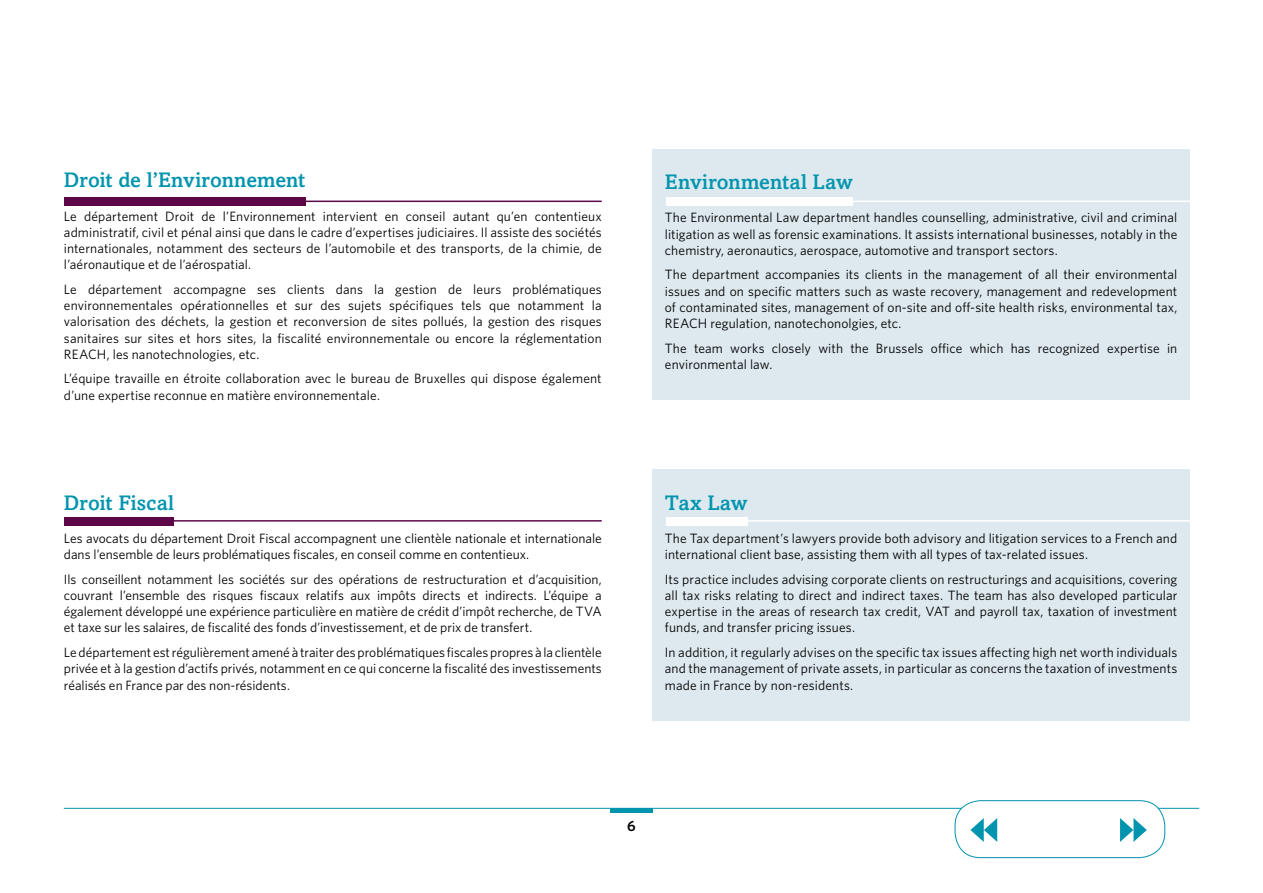
<style>
.page{position:relative;width:1263px;height:893px;background:#fff}
.page>*{position:absolute;margin:0;border:0;box-sizing:border-box;transform-origin:0 0}
.t1{font:500 21px "Amasis MT Pro";letter-spacing:.005em;color:#0094ae}
.t2{font:600 15px "Whitney";color:#000}
.t3{font:13.5px/16.2px "Whitney";letter-spacing:.005em;color:#000;text-align:justify}
</style>
<div class="page">
<hr style="left:64px;top:808px;width:1135px;height:1px;background:#0094ae">
<hr style="left:610px;top:808px;width:43px;height:4px;background:#0094ae">
<div style="left:955px;top:801px;width:210px;height:57px;background:#fff;border-radius:26px"></div>
<div style="left:955px;top:800px;width:210px;height:58px;border:1px solid #0094ae;border-radius:26px"></div>
<svg style="left:970px;top:818px;width:27px;height:24px"></svg>
<svg style="left:1120px;top:818px;width:27px;height:24px"></svg>
<div style="left:652px;top:469px;width:538px;height:251px;background:#dde9ef"></div>
<div style="left:652px;top:149px;width:538px;height:251px;background:#dde9ef"></div>
<div style="left:666px;top:517px;width:82px;height:8px;background:#fff"></div>
<div style="left:64px;top:517px;width:109px;height:8px;background:#5d0749"></div>
<hr style="left:64px;top:520px;width:538px;height:2px;background:#5d0749">
<hr style="left:666px;top:520px;width:524px;height:2px;background:#fff">
<div style="left:666px;top:197px;width:186px;height:9px;background:#fff"></div>
<hr style="left:666px;top:201px;width:525px;height:1px;background:#fff">
<div style="left:64px;top:197px;width:241px;height:9px;background:#5d0749"></div>
<hr style="left:64px;top:201px;width:538px;height:1px;background:#5d0749">
<h1 class="t1" style="left:64px;top:168px;width:243px">Droit de l’Environnement</h1>
<p class="t3" style="left:64px;top:207px;width:539px">Le département Droit de l’Environnement intervient en conseil autant qu’en contentieux administratif, civil et pénal ainsi que dans le cadre d’expertises judiciaires. Il assiste des sociétés internationales, notamment des secteurs de l’automobile et des transports, de la chimie, de l’aéronautique et de l’aérospatial.</p>
<p class="t3" style="left:64px;top:281px;width:539px">Le département accompagne ses clients dans la gestion de leurs problématiques environnementales opérationnelles et sur des sujets spécifiques tels que notamment la valorisation des déchets, la gestion et reconversion de sites pollués, la gestion des risques sanitaires sur sites et hors sites, la fiscalité environnementale ou encore la réglementation REACH, les nanotechnologies, etc.</p>
<p class="t3" style="left:64px;top:370px;width:539px">L’équipe travaille en étroite collaboration avec le bureau de Bruxelles qui dispose également d’une expertise reconnue en matière environnementale.</p>
<h1 class="t1" style="left:64px;top:490px;width:112px">Droit Fiscal</h1>
<p class="t3" style="left:64px;top:530px;width:539px">Les avocats du département Droit Fiscal accompagnent une clientèle nationale et internationale dans l’ensemble de leurs problématiques fiscales, en conseil comme en contentieux.</p>
<p class="t3" style="left:64px;top:571px;width:539px">Ils conseillent notamment les sociétés sur des opérations de restructuration et d’acquisition, couvrant l’ensemble des risques fiscaux relatifs aux impôts directs et indirects. L’équipe a également développé une expérience particulière en matière de crédit d’impôt recherche, de TVA et taxe sur les salaires, de fiscalité des fonds d’investissement, et de prix de transfert.</p>
<p class="t3" style="left:64px;top:644px;width:539px">Le département est régulièrement amené à traiter des problématiques fiscales propres à la clientèle privée et à la gestion d’actifs privés, notamment en ce qui concerne la fiscalité des investissements réalisés en France par des non-résidents.</p>
<h1 class="t1" style="left:665px;top:169px;width:189px">Environmental Law</h1>
<p class="t3" style="left:665px;top:209px;width:514px">The Environmental Law department handles counselling, administrative, civil and criminal litigation as well as forensic examinations. It assists international businesses, notably in the chemistry, aeronautics, aerospace, automotive and transport sectors.</p>
<p class="t3" style="left:665px;top:266px;width:514px">The department accompanies its clients in the management of all their environmental issues and on specific matters such as waste recovery, management and redevelopment of contaminated sites, management of on-site and off-site health risks, environmental tax, REACH regulation, nanotechonolgies, etc.</p>
<p class="t3" style="left:665px;top:340px;width:514px">The team works closely with the Brussels office which has recognized expertise in environmental law.</p>
<h1 class="t1" style="left:665px;top:490px;width:84px">Tax Law</h1>
<p class="t3" style="left:665px;top:530px;width:514px">The Tax department’s lawyers provide both advisory and litigation services to a French and international client base, assisting them with all types of tax-related issues.</p>
<p class="t3" style="left:665px;top:571px;width:514px">Its practice includes advising corporate clients on restructurings and acquisitions, covering all tax risks relating to direct and indirect taxes. The team has also developed particular expertise in the areas of research tax credit, VAT and payroll tax, taxation of investment funds, and transfer pricing issues.</p>
<p class="t3" style="left:665px;top:644px;width:514px">In addition, it regularly advises on the specific tax issues affecting high net worth individuals and the management of private assets, in particular as concerns the taxation of investments made in France by non-residents.</p>
<p class="t2" style="left:627px;top:816px;width:10px">6</p>
</div>
